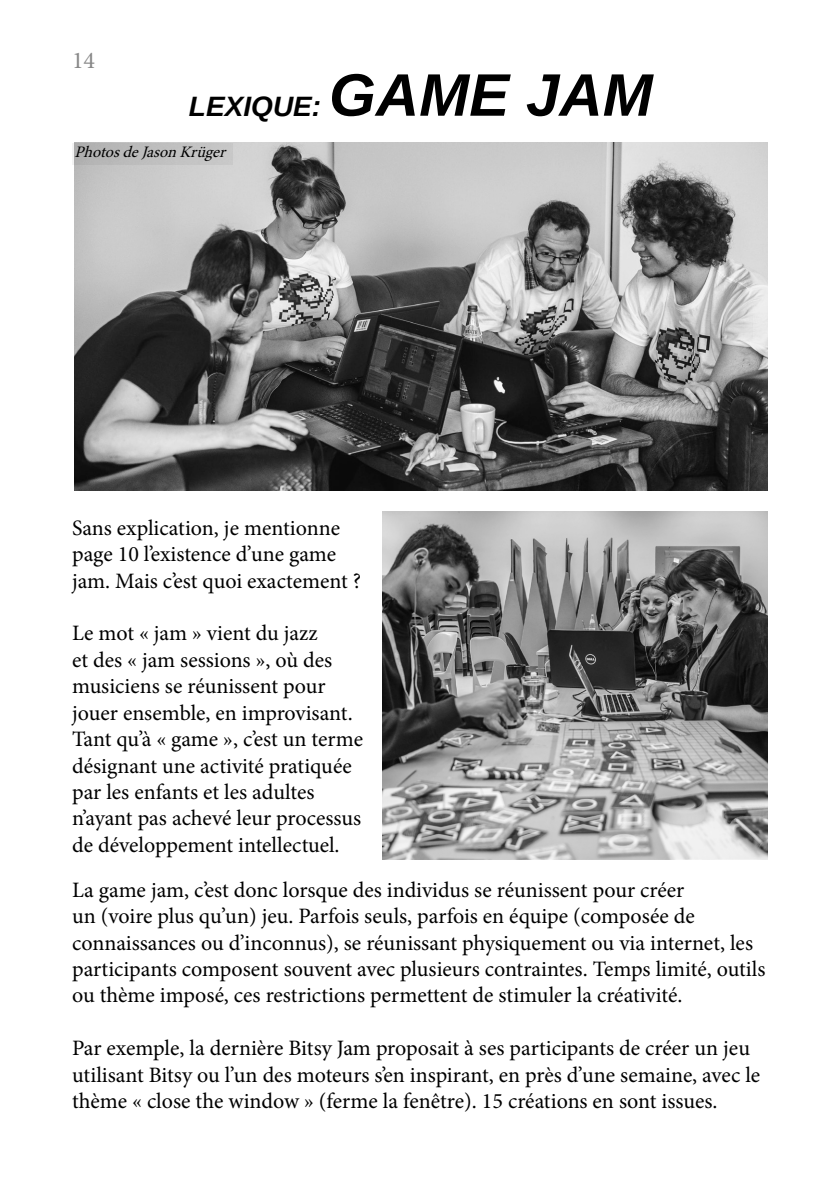
<style>
.page{position:relative;width:840px;height:1191px;background:#fff}
.page>*{position:absolute;margin:0;border:0;box-sizing:border-box;transform-origin:0 0}
.t1{font:italic 700 28px "Liberation Sans";color:#000}
.t2{font:24px "Minion Pro";color:#878787}
.t3{font:22px/26.4px "Minion Pro";color:#000}
.t4{font:italic 16px "Minion Pro";color:#000}
.s1{font-size:60px}
</style>
<div class="page">
<img style="left:75px;top:143px;width:692px;height:347px">
<div style="left:72px;top:143px;width:160px;height:21px;background:linear-gradient(to right,#b0b0b0,#c9c9c9)"></div>
<img style="left:382px;top:512px;width:385px;height:347px">
<p class="t2" style="left:72px;top:45px;width:25px">14</p>
<p class="t1" style="left:189px;top:87px;width:465px">LEXIQUE: <span class="s1">GAME JAM</span></p>
<p class="t4" style="left:75px;top:141px;width:157px">PhotosdeJasonKrüger</p>
<p class="t3" style="left:72px;top:515px;width:290px">Sans explication, je mentionne page 10 l’existence d’une game jam. Mais c’est quoi exactement ?</p>
<p class="t3" style="left:72px;top:620px;width:282px">Le mot « jam » vient du jazz<br>et des « jam sessions », où des musiciens se réunissent pour jouer ensemble, en improvisant.</p>
<p class="t3" style="left:72px;top:726px;width:292px">Tant qu’à « game », c’est un terme désignant une activité pratiquée par les enfants et les adultes n’ayant pas achevé leur processus de développement intellectuel.</p>
<p class="t3" style="left:72px;top:876px;width:694px">La game jam, c’est donc lorsque des individus se réunissent pour créer<br>un (voire plus qu’un) jeu. Parfois seuls, parfois en équipe (composée de connaissances ou d’inconnus), se réunissant physiquement ou via internet, les participants composent souvent avec plusieurs contraintes. Temps limité, outils ou thème imposé, ces restrictions permettent de stimuler la créativité.</p>
<p class="t3" style="left:72px;top:1035px;width:689px">Par exemple, la dernière Bitsy Jam proposait à ses participants de créer un jeu utilisant Bitsy ou l’un des moteurs s’en inspirant, en près d’une semaine, avec le thème « close the window » (ferme la fenêtre). 15 créations en sont issues.</p>
</div>
